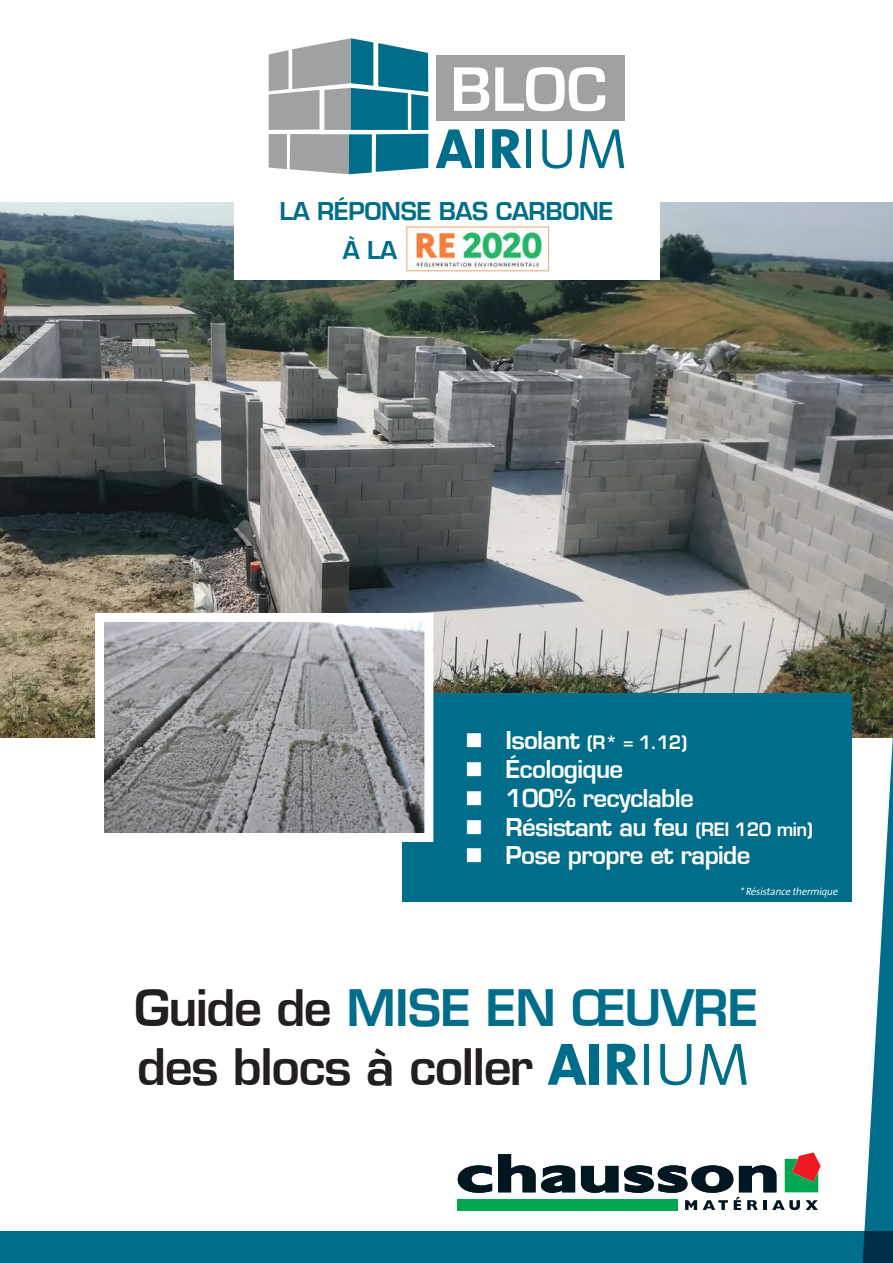
<style>
.page{position:relative;width:893px;height:1263px;background:#fff}
.page>*{position:absolute;margin:0;border:0;box-sizing:border-box;transform-origin:0 0}
.t1{font:600 49.05px/58.9px "Eurostile";letter-spacing:-.03em;color:#241f1f}
.t2{font:600 24px "Eurostile";letter-spacing:-.03em;color:#fff}
.t3{font:600 24px/38.7px "Eurostile";letter-spacing:-.015em;color:#006e8a}
.t4{font:600 18px "Eurostile";color:#fff}
.t5{font:italic 300 10.5px "The Sans B4";color:#fff}
.s1{font-size:24px}
.s2{font-size:18px}
.s3{color:#006e8a}
</style>
<div class="page">
<img style="left:0;top:202px;width:893px;height:536px">
<div style="left:402px;top:693px;width:449px;height:209px;background:#006e8a"></div>
<div style="left:458px;top:1199px;width:220px;height:11px;background:#00a650"></div>
<svg style="left:458px;top:1165px;width:34px;height:28px"></svg>
<svg style="left:581px;top:1166px;width:37px;height:27px"></svg>
<svg style="left:498px;top:1154px;width:77px;height:39px"></svg>
<svg style="left:624px;top:1152px;width:197px;height:58px"></svg>
<svg style="left:269px;top:38px;width:159px;height:136px"></svg>
<div style="left:436px;top:56px;width:188px;height:65px;background:#a0a1a3"></div>
<svg style="left:436px;top:129px;width:36px;height:39px"></svg>
<div style="left:475px;top:129px;width:9px;height:39px;background:#006e8a"></div>
<svg style="left:492px;top:129px;width:29px;height:39px"></svg>
<hr style="left:527px;top:129px;width:4px;height:39px;background:#006e8a">
<svg style="left:542px;top:129px;width:30px;height:40px"></svg>
<svg style="left:580px;top:129px;width:44px;height:39px"></svg>
<svg style="left:454px;top:67px;width:35px;height:44px"></svg>
<svg style="left:495px;top:67px;width:110px;height:44px"></svg>
<svg style="left:860px;top:375px;width:33px;height:856px"></svg>
<div style="left:0;top:1231px;width:893px;height:32px;background:#006e8a"></div>
<img style="left:105px;top:623px;width:318px;height:209px">
<div style="left:95px;top:613px;width:338px;height:229px;border:9px solid #fff"></div>
<div style="left:234px;top:192px;width:425px;height:88px;background:#fff"></div>
<svg style="left:548px;top:1044px;width:38px;height:41px"></svg>
<div style="left:590px;top:1044px;width:9px;height:41px;background:#006e8a"></div>
<svg style="left:607px;top:1044px;width:31px;height:41px"></svg>
<hr style="left:644px;top:1044px;width:4px;height:41px;background:#006e8a">
<svg style="left:660px;top:1044px;width:31px;height:41px"></svg>
<svg style="left:699px;top:1044px;width:48px;height:41px"></svg>
<img style="left:405px;top:225px;width:145px;height:47px">
<p class="t3" style="left:343px;top:191px;width:272px;text-indent:-63px">LA RÉPONSE BAS CARBONE<br>À LA</p>
<p class="t4" style="left:465px;top:731px;width:224px">■ <span class="s1">Isolant</span> (R* = 1.12)</p>
<p class="t2" style="left:465px;top:754px;width:160px">■ Écologique</p>
<p class="t2" style="left:465px;top:783px;width:230px">■ 100% recyclable</p>
<p class="t2" style="left:465px;top:812px;width:350px">■ Résistant au feu <span class="s2">(REI 120 min)</span></p>
<p class="t2" style="left:465px;top:840px;width:287px">■ Pose propre et rapide</p>
<p class="t5" style="left:740px;top:886px;width:101px">*Résistance thermique</p>
<h1 class="t1" style="left:134px;top:978px;width:625px">Guide de <span class="s3">MISE EN ŒUVRE </span>des blocs à coller</h1>
</div>
